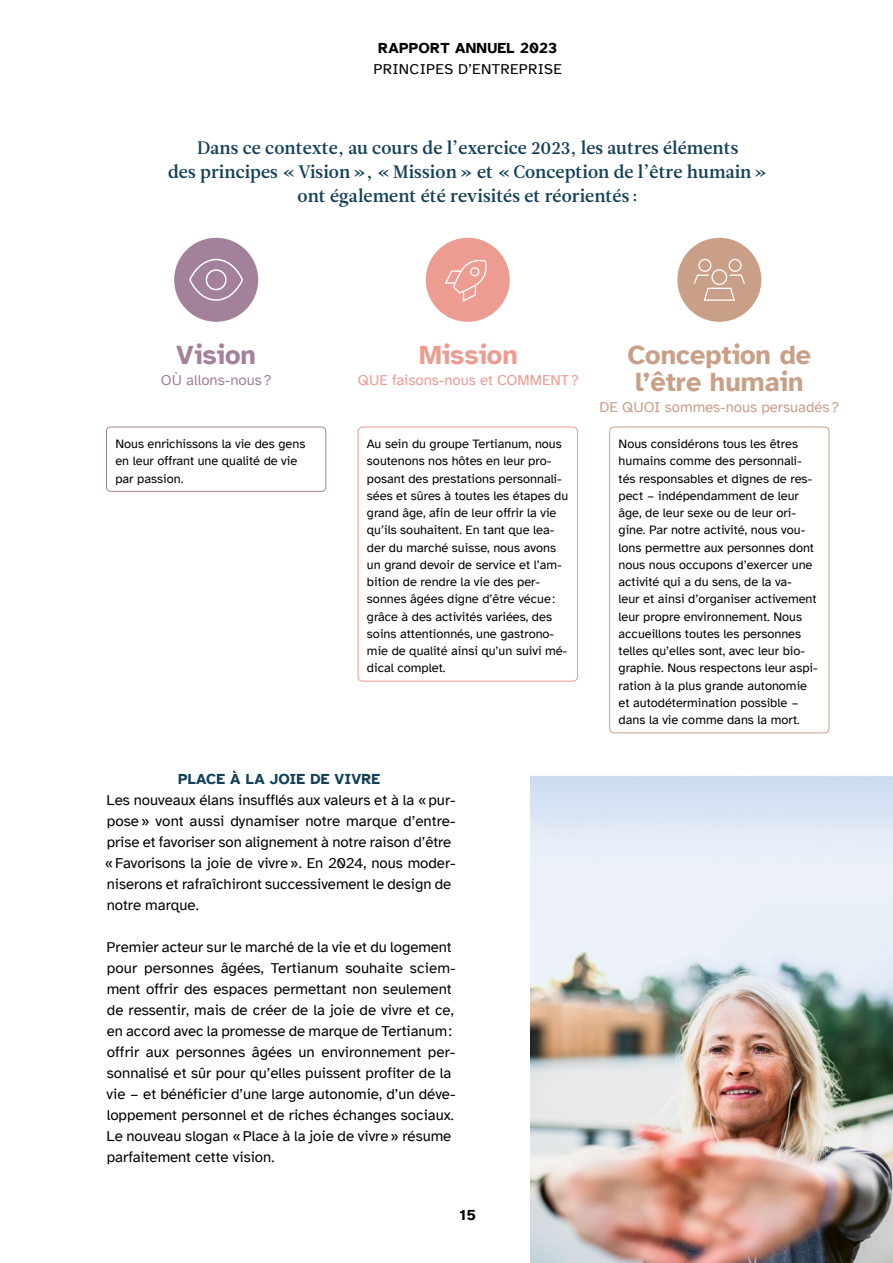
<style>
.page{position:relative;width:893px;height:1263px;background:#fff}
.page>*{position:absolute;margin:0;border:0;box-sizing:border-box;transform-origin:0 0}
.H2_Titel_Mitte{font:700 27px/27px "Atkinson Hyperlegible";color:#c99f88}
.H2_Titel_Mitte-2{font:700 27px "Atkinson Hyperlegible";color:#ed9c92}
.H2_Titel_Mitte-3{font:700 27px "Atkinson Hyperlegible";color:#a3819b}
.Lead{font:18px/24px "Leitura News Roman 3";letter-spacing:.005em;color:#144158;text-align:center}
.Paragraph{font:15px/21px "Atkinson Hyperlegible";color:#000}
.Lead_Mitte{font:15px "Atkinson Hyperlegible";color:#c99f88}
.Lead_Mitte-2{font:15px "Atkinson Hyperlegible";color:#ed9c92}
.Paragraph-2{font:15px "Atkinson Hyperlegible";letter-spacing:.02em;color:#000}
.t1{font:700 15px "Atkinson Hyperlegible";letter-spacing:.02em;color:#000}
.H3_Titel{font:700 15px "Atkinson Hyperlegible";letter-spacing:.01em;color:#144158}
.Lead_Mitte-3{font:15px "Atkinson Hyperlegible";color:#a3819b}
.Paragraph-3{font:12.75px/17.2px "Atkinson Hyperlegible";color:#000}
</style>
<div class="page">
<div style="left:174px;top:238px;width:84px;height:84px;background:#a3819b;border-radius:50%"></div>
<div style="left:426px;top:238px;width:84px;height:84px;background:#ed9c92;border-radius:50%"></div>
<div style="left:677px;top:238px;width:84px;height:84px;background:#c99f88;border-radius:50%"></div>
<svg style="left:189px;top:259px;width:54px;height:42px"></svg>
<svg style="left:445px;top:259px;width:42px;height:43px"></svg>
<svg style="left:694px;top:259px;width:51px;height:42px"></svg>
<img style="left:531px;top:775px;width:362px;height:488px">
<div style="left:106px;top:427px;width:220px;height:65px;border:1px solid #a3819b;border-radius:4px"></div>
<div style="left:358px;top:427px;width:220px;height:254px;border:1px solid #ed9c92;border-radius:4px"></div>
<div style="left:609px;top:427px;width:220px;height:306px;border:1px solid #c99f88;border-radius:4px"></div>
<p class="t1" style="left:378px;top:39px;width:181px">RAPPORT ANNUEL 2023</p>
<p class="Paragraph-2" style="left:374px;top:60px;width:190px">PRINCIPES D’ENTREPRISE</p>
<p class="Lead" style="left:168px;top:136px;width:601px">Dans ce contexte, au cours de l’exercice 2023, les autres éléments<br>des principes « Vision », « Mission » et « Conception de l’être humain » ont également été revisités et réorientés :</p>
<p class="H2_Titel_Mitte-3" style="left:176px;top:339px;width:81px">Vision</p>
<p class="Lead_Mitte-3" style="left:161px;top:371px;width:112px">OÙ allons-nous?</p>
<p class="H2_Titel_Mitte-2" style="left:419px;top:339px;width:100px">Mission</p>
<p class="Lead_Mitte-2" style="left:358px;top:371px;width:223px">QUE faisons-nous et COMMENT?</p>
<p class="H2_Titel_Mitte" style="left:628px;top:341px;width:185px">Conception de l’être humain</p>
<p class="Lead_Mitte" style="left:599px;top:398px;width:241px">DE QUOI sommes-nous persuadés?</p>
<p class="Paragraph-3" style="left:115px;top:435px;width:191px">Nous enrichissons la vie des gens en leur offrant une qualité de vie par passion.</p>
<p class="Paragraph-3" style="left:367px;top:435px;width:203px">Au sein du groupe Tertianum, nous soutenons nos hôtes en leur pro&shy;posant des prestations personnali&shy;sées et sûres à toutes les étapes du grand âge, afin de leur offrir la vie qu’ils souhaitent. En tant que lea&shy;der du marché suisse, nous avons un grand devoir de service et l’am&shy;bition de rendre la vie des per&shy;sonnes âgées digne d’être vécue: grâce à des activités variées, des soins attentionnés, une gastrono&shy;mie de qualité ainsi qu’un suivi mé&shy;dical complet.</p>
<p class="Paragraph-3" style="left:619px;top:435px;width:201px">Nous considérons tous les êtres humains comme des personnali&shy;tés responsables et dignes de res&shy;pect – indépendamment de leur âge, de leur sexe ou de leur ori&shy;gine. Par notre activité, nous vou&shy;lons permettre aux personnes dont nous nous occupons d’exercer une activité qui a du sens, de la va-<br>leur et ainsi d’organiser activement leur propre environnement. Nous accueillons toutes les personnes telles qu’elles sont, avec leur bio&shy;graphie. Nous respectons leur aspi&shy;ration à la plus grande autonomie et autodétermination possible – dans la vie comme dans la mort.</p>
<p class="H3_Titel" style="left:178px;top:770px;width:204px">PLACE À LA JOIE DE VIVRE</p>
<p class="Paragraph" style="left:105px;top:789px;width:352px">Les nouveaux élans insufflés aux valeurs et à la «pur&shy;pose» vont aussi dynamiser notre marque d’entre&shy;prise et favoriser son alignement à notre raison d’être «Favorisons la joie de vivre». En 2024, nous moder&shy;niserons et rafraîchiront successivement le design de notre marque.</p>
<p class="Paragraph" style="left:107px;top:936px;width:351px">Premier acteur sur le marché de la vie et du logement pour personnes âgées, Tertianum souhaite sciem&shy;ment offrir des espaces permettant non seulement de ressentir, mais de créer de la joie de vivre et ce, en accord avec la promesse de marque de Tertianum: offrir aux personnes âgées un environnement per&shy;sonnalisé et sûr pour qu’elles puissent profiter de la vie – et bénéficier d’une large autonomie, d’un déve&shy;loppement personnel et de riches échanges sociaux.<br>Le nouveau slogan «Place à la joie de vivre» résume parfaitement cette vision.</p>
<p class="t1" style="left:460px;top:1206px;width:18px">15</p>
</div>
